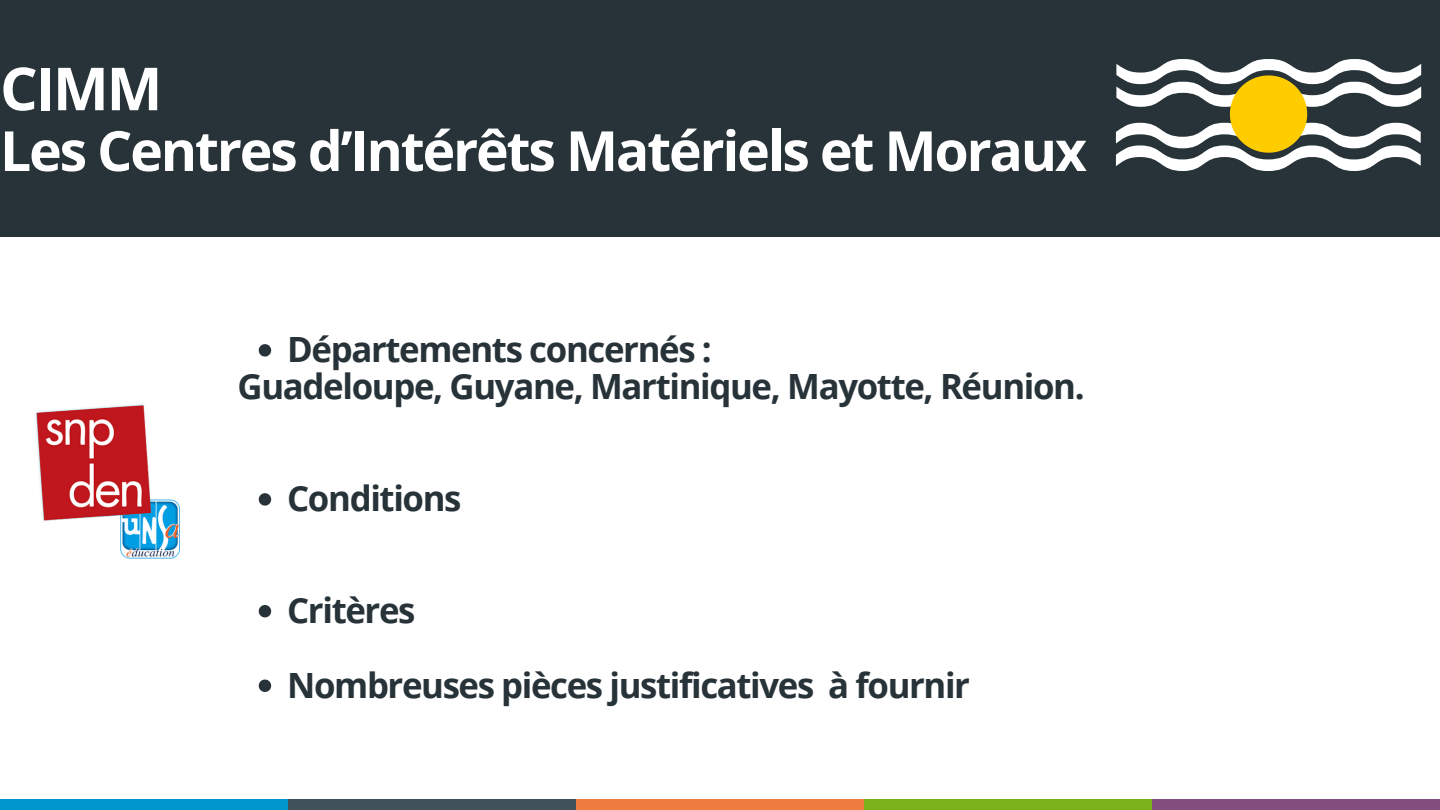
<style>
.page{position:relative;width:1440px;height:810px;background:#fff}
.page>*{position:absolute;margin:0;border:0;box-sizing:border-box;transform-origin:0 0}
.t1{font:700 59.4px "Open Sans";color:#fff}
.t2{font:700 55.4px "Open Sans";letter-spacing:-.04em;color:#fff}
.t3{font:700 34.8px "Open Sans";letter-spacing:-.04em;color:#273339}
</style>
<div class="page">
<div style="left:0;top:0;width:1440px;height:236px;background:#273339"></div>
<div style="left:0;top:799px;width:288px;height:11px;background:#0095cd"></div>
<div style="left:288px;top:799px;width:288px;height:11px;background:#40515a"></div>
<div style="left:576px;top:799px;width:289px;height:11px;background:#f17c3f"></div>
<div style="left:865px;top:799px;width:288px;height:11px;background:#7bb21b"></div>
<div style="left:1153px;top:799px;width:287px;height:11px;background:#814e7e"></div>
<img style="left:35px;top:404px;width:145px;height:155px">
<svg style="left:1116px;top:59px;width:305px;height:112px"></svg>
<svg style="left:259px;top:344px;width:12px;height:13px"></svg>
<svg style="left:259px;top:493px;width:12px;height:13px"></svg>
<svg style="left:259px;top:605px;width:12px;height:12px"></svg>
<svg style="left:259px;top:680px;width:12px;height:12px"></svg>
<p class="t1" style="left:0;top:47px;width:164px">CIMM</p>
<p class="t2" style="left:0;top:112px;width:1088px">Les Centres d’Intérêts Matériels et Moraux</p>
<p class="t3" style="left:287px;top:325px;width:426px">Départements concernés :</p>
<p class="t3" style="left:238px;top:362px;width:849px">Guadeloupe, Guyane, Martinique, Mayotte, Réunion.</p>
<p class="t3" style="left:287px;top:474px;width:176px">Conditions</p>
<p class="t3" style="left:287px;top:586px;width:130px">Critères</p>
<p class="t3" style="left:287px;top:660px;width:684px">Nombreuses pièces justificatives à fournir</p>
</div>
